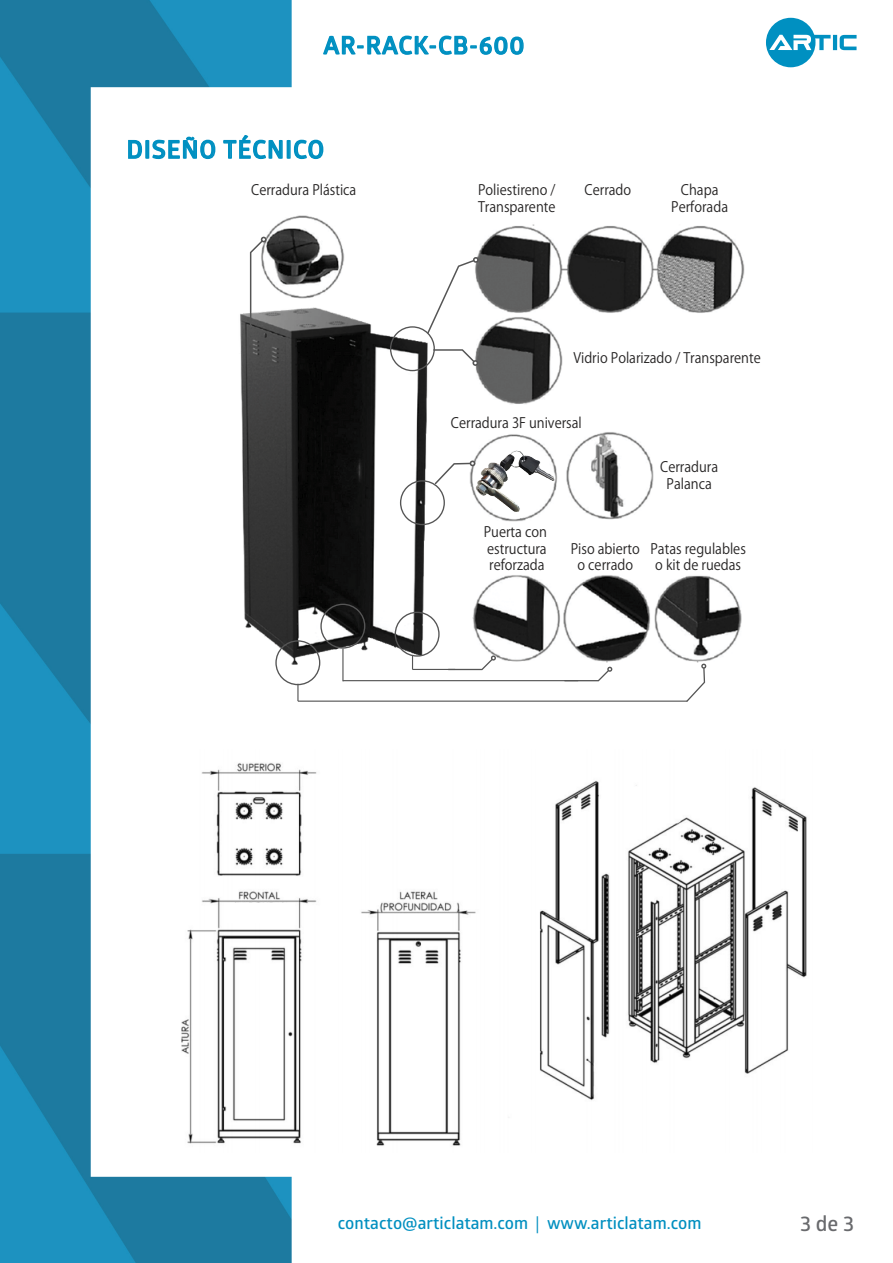
<style>
.page{position:relative;width:893px;height:1263px;background:#fff}
.page>*{position:absolute;margin:0;border:0;box-sizing:border-box;transform-origin:0 0}
.t1{font:24.15px "Glober Bold Free";letter-spacing:.05em;color:#0090c1}
.t2{font:24px "Glober Bold Free";letter-spacing:.05em;color:#0090c1}
.t3{font:21px "Glober Bold Free";color:#696a6d}
.t4{font:16.95px "Glober Bold Free";color:#008fc0}
.t5{font:14.25px/16.5px "Koz Go Pr 6 N";color:#272525;text-align:center;scale:.92 1}
.s1{font-family:"Myriad Pro"}
</style>
<div class="page">
<img style="left:0;top:0;width:857px;height:1263px">
<svg style="left:322px;top:35px;width:202px;height:27px"></svg>
<hr style="left:833px;top:35px;width:4px;height:15px;background:#0090c1">
<svg style="left:839px;top:35px;width:17px;height:15px"></svg>
<svg style="left:766px;top:18px;width:64px;height:49px"></svg>
<div style="left:587px;top:977px;width:261px;height:98px;background:#fff"></div>
<svg style="left:127px;top:123px;width:89px;height:37px"></svg>
<svg style="left:222px;top:134px;width:102px;height:26px"></svg>
<img style="left:148px;top:190px;width:632px;height:495px">
<img style="left:471px;top:445px;width:89px;height:69px">
<svg style="left:390px;top:257px;width:89px;height:114px"></svg>
<svg style="left:400px;top:460px;width:76px;height:65px"></svg>
<svg style="left:275px;top:604px;width:431px;height:98px"></svg>
<svg style="left:250px;top:237px;width:17px;height:90px"></svg>
<img style="left:171px;top:734px;width:643px;height:433px">
<div style="left:224px;top:903px;width:70px;height:19px;background:#fff"></div>
<h2 class="t2" style="left:323px;top:29px;width:202px">AR-RACK-CB-600</h2>
<h1 class="t1" style="left:127px;top:133px;width:199px">DISEÑO TÉCNICO</h1>
<p class="t5" style="left:251px;top:182px;width:116px">Cerradura Plástica</p>
<p class="t5" style="left:478px;top:182px;width:86px;text-align:left">Poliestireno /<br>Transparente</p>
<p class="t5" style="left:584px;top:182px;width:52px">Cerrado</p>
<p class="t5" style="left:671px;top:182px;width:63px">Chapa<br>Perforada</p>
<p class="t5" style="left:573px;top:350px;width:205px">Vidrio Polarizado / Transparente</p>
<p class="t5" style="left:451px;top:415px;width:144px">Cerradura 3F universal</p>
<p class="t5" style="left:660px;top:459px;width:65px">Cerradura<br>Palanca</p>
<p class="t5" style="left:484px;top:524px;width:70px;text-align:justify">Puerta con estructura reforzada</p>
<p class="t5" style="left:571px;top:541px;width:77px">Piso abierto o cerrado</p>
<p class="t5" style="left:650px;top:541px;width:105px">Patas regulables o kit de ruedas</p>
<p class="t4" style="left:338px;top:1211px;width:365px">contacto@articlatam.com <span class="s1">|</span> www.articlatam.com</p>
<h3 class="t3" style="left:800px;top:1208px;width:55px">3 de 3</h3>
</div>
